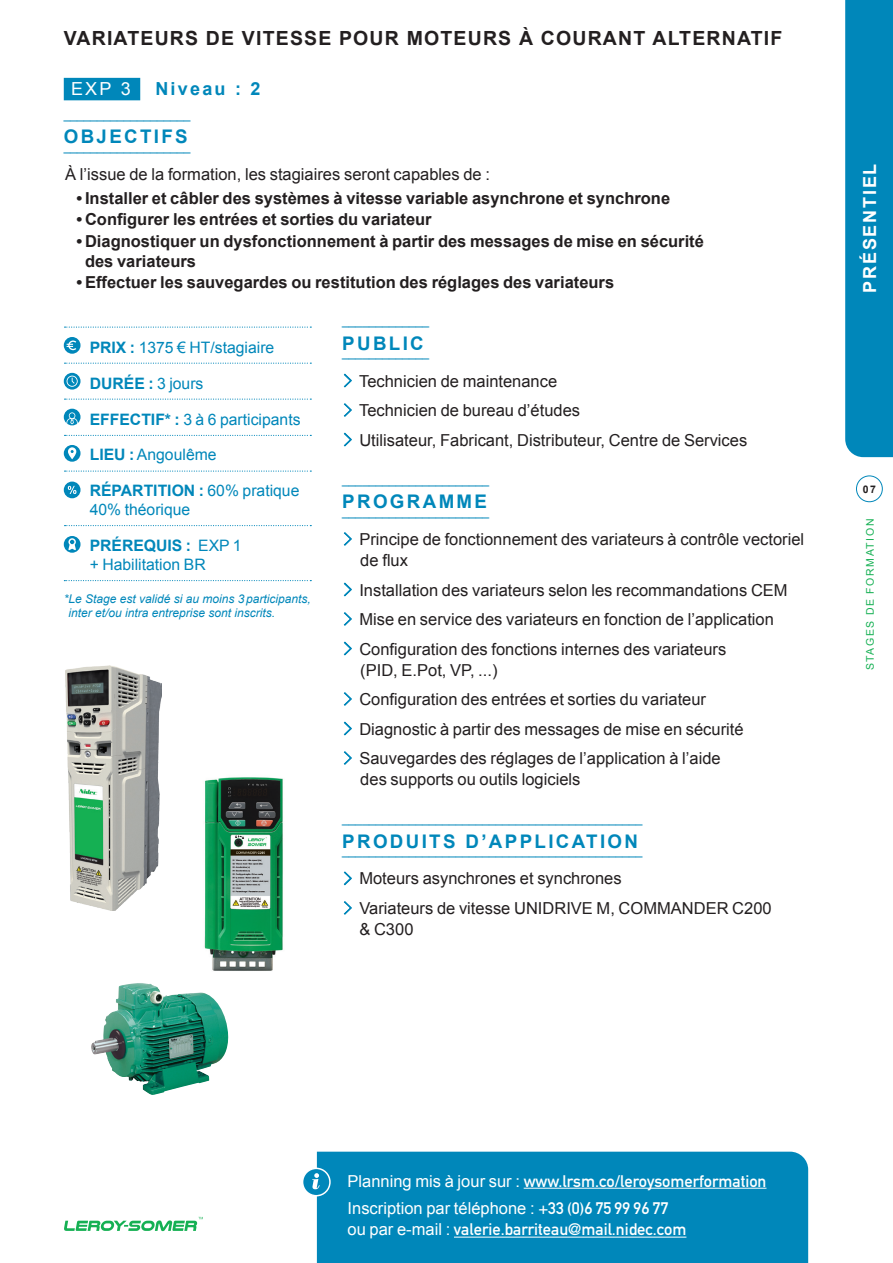
<style>
.page{position:relative;width:893px;height:1263px;background:#fff}
.page>*{position:absolute;margin:0;border:0;box-sizing:border-box;transform-origin:0 0}
.Entête{font:700 19.5px "Arial";letter-spacing:.06em;color:#231f20}
.Titre_presentiel{font:700 18.75px "Arial";letter-spacing:.125em;color:#0087ba}
.t1{font:700 18px "Arial";letter-spacing:.1em;color:#fff}
.Titre_presentiel-2{font:700 18px "Arial";letter-spacing:.125em;color:#0087ba}
.Titre_presentiel-3{font:18px "Arial";color:#fff}
.Texte_courant{font:16.5px/21px "Arial";color:#231f20}
.t2{font:700 16.5px/19.5px "Arial";color:#231f20}
.t3{font:700 16.5px "DIN Alternate";color:#fff}
.t4{font:16.5px "Arial";color:#fff}
.listing_presentiel{font:15.75px/18.9px "Arial";color:#0087ba}
.listing_presentiel-2{font:700 15.75px "Arial";color:#0087ba}
.filet_haut_présentiel{font:12px "Arial";color:#0087ba}
.filet_bas_présentiel{font:12px "Arial";color:#0087ba}
.Renvoi{font:italic 12px/14.4px "Arial";color:#0087ba}
.t5{font:10.5px "Arial";letter-spacing:.15em;color:#15b053}
.t6{font:700 10.5px "Arial";color:#231f20}
.s1{font-family:"Adobe Fangsong Std";color:#0087ba}
.s2{font-weight:700}
.s3{font-weight:400}
.s4{font-family:"Arial";font-weight:400}
.s5{font-family:"DIN Alternate";font-weight:700}
</style>
<div class="page">
<div style="left:845px;top:0;width:48px;height:457px;background:#0087ba"></div>
<div style="left:856px;top:476px;width:26px;height:26px;border:1px solid #0087ba;border-radius:50%"></div>
<svg style="left:64px;top:1217px;width:139px;height:14px"></svg>
<div style="left:317px;top:1152px;width:491px;height:111px;background:#0087ba"></div>
<div style="left:303px;top:1168px;width:27px;height:28px;background:#0087ba;border-radius:50%"></div>
<div style="left:302px;top:1167px;width:29px;height:29px;border:2px solid #fff;border-radius:50%"></div>
<svg style="left:312px;top:1173px;width:8px;height:16px"></svg>
<svg style="left:65px;top:327px;width:246px;height:1px"></svg>
<svg style="left:65px;top:363px;width:246px;height:1px"></svg>
<svg style="left:65px;top:399px;width:246px;height:1px"></svg>
<svg style="left:65px;top:435px;width:246px;height:1px"></svg>
<svg style="left:65px;top:470px;width:246px;height:2px"></svg>
<svg style="left:65px;top:525px;width:246px;height:1px"></svg>
<svg style="left:64px;top:337px;width:17px;height:17px"></svg>
<svg style="left:67px;top:340px;width:9px;height:10px"></svg>
<svg style="left:64px;top:409px;width:17px;height:16px"></svg>
<svg style="left:66px;top:412px;width:12px;height:14px"></svg>
<svg style="left:64px;top:445px;width:17px;height:17px"></svg>
<svg style="left:68px;top:447px;width:8px;height:12px"></svg>
<svg style="left:64px;top:373px;width:17px;height:17px"></svg>
<svg style="left:67px;top:376px;width:11px;height:11px"></svg>
<div style="left:64px;top:482px;width:17px;height:16px;background:#0087ba;border-radius:50%"></div>
<svg style="left:68px;top:486px;width:8px;height:8px"></svg>
<svg style="left:64px;top:536px;width:17px;height:17px"></svg>
<svg style="left:68px;top:538px;width:8px;height:12px"></svg>
<img style="left:204px;top:777px;width:79px;height:194px">
<img style="left:91px;top:983px;width:137px;height:112px">
<img style="left:66px;top:665px;width:95px;height:245px">
<hr style="left:454px;top:1237px;width:232px;height:1px;background:#fff">
<hr style="left:524px;top:1188px;width:242px;height:1px;background:#fff">
<div style="left:64px;top:78px;width:76px;height:22px;background:#0087ba"></div>
<svg style="left:64px;top:580px;width:247px;height:1px"></svg>
<p class="Entête" style="left:64px;top:25px;width:720px">VARIATEURS DE VITESSE POUR MOTEURS À COURANT ALTERNATIF</p>
<p class="Titre_presentiel-3" style="left:71px;top:77px;width:61px">EXP 3</p>
<p class="Titre_presentiel-2" style="left:155px;top:77px;width:107px">Niveau : 2</p>
<p class="filet_haut_présentiel" style="left:64px;top:107px;width:128px">___________________</p>
<p class="Titre_presentiel" style="left:64px;top:124px;width:125px">OBJECTIFS</p>
<p class="filet_bas_présentiel" style="left:64px;top:138px;width:128px">___________________</p>
<p class="Texte_courant" style="left:65px;top:164px;width:426px">À l’issue de la formation, les stagiaires seront capables de :</p>
<p class="t2" style="left:77px;top:189px;width:595px">• Installer et câbler des systèmes à vitesse variable asynchrone et synchrone</p>
<p class="t2" style="left:77px;top:210px;width:357px">• Configurer les entrées et sorties du variateur</p>
<p class="t2" style="left:85px;top:232px;width:620px;text-indent:-9px">• Diagnostiquer un dysfonctionnement à partir des messages de mise en sécurité des variateurs</p>
<p class="t2" style="left:77px;top:273px;width:539px">• Effectuer les sauvegardes ou restitution des réglages des variateurs</p>
<p class="filet_haut_présentiel" style="left:342px;top:313px;width:88px">_____________</p>
<p class="Titre_presentiel" style="left:342px;top:331px;width:83px">PUBLIC</p>
<p class="filet_bas_présentiel" style="left:342px;top:345px;width:88px">_____________</p>
<p class="Texte_courant" style="left:344px;top:370px;width:215px"><span class="s1">&gt;</span> Technicien de maintenance</p>
<p class="Texte_courant" style="left:344px;top:400px;width:238px"><span class="s1">&gt;</span> Technicien de bureau d’études</p>
<p class="Texte_courant" style="left:344px;top:429px;width:405px"><span class="s1">&gt;</span> Utilisateur, Fabricant, Distributeur, Centre de Services</p>
<p class="filet_haut_présentiel" style="left:342px;top:472px;width:148px">______________________</p>
<p class="Titre_presentiel" style="left:342px;top:489px;width:146px">PROGRAMME</p>
<p class="filet_bas_présentiel" style="left:342px;top:503px;width:148px">______________________</p>
<p class="Texte_courant" style="left:360px;top:529px;width:445px;text-indent:-16px"><span class="s1">&gt;</span> Principe de fonctionnement des variateurs à contrôle vectoriel de flux</p>
<p class="Texte_courant" style="left:344px;top:579px;width:445px"><span class="s1">&gt;</span> Installation des variateurs selon les recommandations CEM</p>
<p class="Texte_courant" style="left:344px;top:609px;width:432px"><span class="s1">&gt;</span> Mise en service des variateurs en fonction de l’application</p>
<p class="Texte_courant" style="left:360px;top:638px;width:367px;text-indent:-16px"><span class="s1">&gt;</span> Configuration des fonctions internes des variateurs (PID, E.Pot, VP, ...)</p>
<p class="Texte_courant" style="left:344px;top:689px;width:364px"><span class="s1">&gt;</span> Configuration des entrées et sorties du variateur</p>
<p class="Texte_courant" style="left:344px;top:718px;width:401px"><span class="s1">&gt;</span> Diagnostic à partir des messages de mise en sécurité</p>
<p class="Texte_courant" style="left:360px;top:748px;width:362px;text-indent:-16px"><span class="s1">&gt;</span> Sauvegardes des réglages de l’application à l’aide des supports ou outils logiciels</p>
<p class="filet_haut_présentiel" style="left:342px;top:811px;width:302px">_____________________________________________</p>
<p class="Titre_presentiel" style="left:342px;top:829px;width:297px">PRODUITS D’APPLICATION</p>
<p class="filet_bas_présentiel" style="left:342px;top:843px;width:302px">_____________________________________________</p>
<p class="Texte_courant" style="left:344px;top:868px;width:279px"><span class="s1">&gt;</span> Moteurs asynchrones et synchrones</p>
<p class="Texte_courant" style="left:359px;top:898px;width:414px;text-indent:-16px"><span class="s1">&gt;</span> Variateurs de vitesse UNIDRIVE M, COMMANDER C200 &amp; C300</p>
<p class="listing_presentiel" style="left:90px;top:338px;width:186px"><span class="s2">PRIX :</span> 1375 € HT/stagiaire</p>
<p class="listing_presentiel-2" style="left:90px;top:373px;width:115px">DURÉE : <span class="s3">3 jours</span></p>
<p class="listing_presentiel" style="left:90px;top:410px;width:212px"><span class="s2">EFFECTIF* :</span> 3 à 6 participants</p>
<p class="listing_presentiel" style="left:90px;top:446px;width:128px"><span class="s2">LIEU :</span> Angoulême</p>
<p class="listing_presentiel" style="left:90px;top:482px;width:211px"><span class="s2">RÉPARTITION :</span> 60% pratique<br>40% théorique</p>
<p class="listing_presentiel" style="left:90px;top:536px;width:154px"><span class="s2">PRÉREQUIS :</span> EXP 1 + Habilitation BR</p>
<p class="Renvoi" style="left:68px;top:592px;width:244px;text-indent:-5px">*Le Stage est validé si au moins 3participants, inter et/ou intra entreprise sont inscrits.</p>
<p class="t1" style="left:858px;top:293px;width:131px;rotate:-90deg">PRÉSENTIEL</p>
<p class="t6" style="left:863px;top:482px;width:15px">07</p>
<p class="t5" style="left:863px;top:670px;width:153px;rotate:-90deg">STAGES DE FORMATION</p>
<p class="t3" style="left:348px;top:1168px;width:420px"><span class="s4">Planning mis à jour sur :</span> www.lrsm.co/leroysomerformation</p>
<p class="t4" style="left:348px;top:1197px;width:322px">Inscription par téléphone : <span class="s5">+33 (0)6 75 99 96 77</span></p>
<p class="t3" style="left:348px;top:1217px;width:340px"><span class="s4">ou par e-mail :</span> valerie.barriteau@mail.nidec.com</p>
</div>
